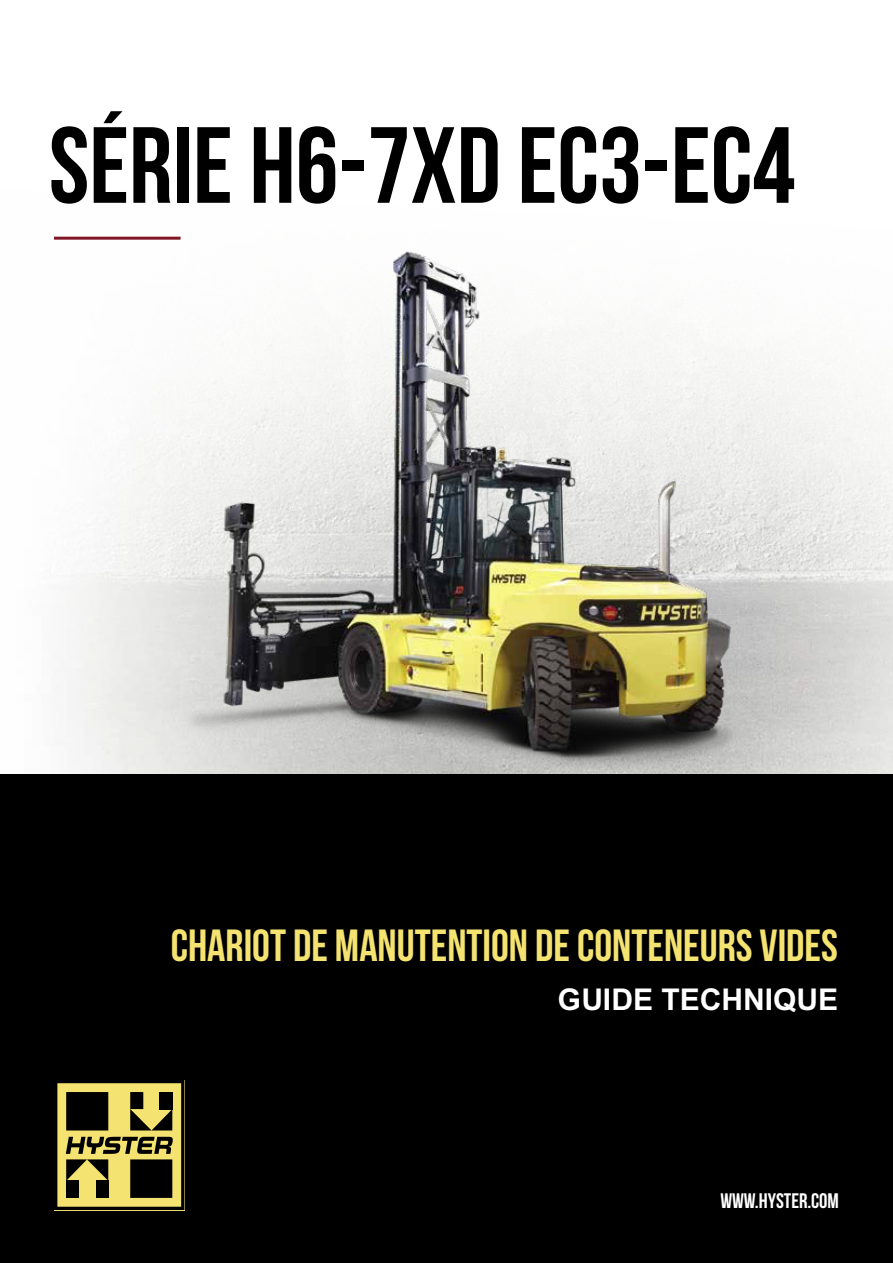
<style>
.page{position:relative;width:893px;height:1263px;background:#fff}
.page>*{position:absolute;margin:0;border:0;box-sizing:border-box;transform-origin:0 0}
.t1{font:108px "Bebas Neue";color:#000}
.t2{font:45px "Bebas Neue";color:#f4e371}
.t3{font:700 30px "Arial MT Std";color:#fff}
.t4{font:21px "Bebas Neue";color:#fff}
</style>
<div class="page">
<img style="left:54px;top:236px;width:839px;height:538px">
<div style="left:0;top:774px;width:893px;height:489px;background:#000"></div>
<hr style="left:54px;top:237px;width:127px;height:3px;background:#811725">
<img style="left:154px;top:236px;width:646px;height:538px">
<svg style="left:57px;top:1083px;width:125px;height:124px"></svg>
<div style="left:66px;top:1092px;width:42px;height:38px;background:#000"></div>
<h1 class="t1" style="left:49px;top:106px;width:748px">Série H6-7XD EC3-EC4</h1>
<p class="t2" style="left:171px;top:921px;width:669px">CHARIOT DE MANUTENTION DE CONTENEURS VIDES</p>
<p class="t3" style="left:558px;top:982px;width:282px">GUIDE TECHNIQUE</p>
<p class="t4" style="left:720px;top:1189px;width:120px">WWW.HYSTER.COM</p>
</div>
